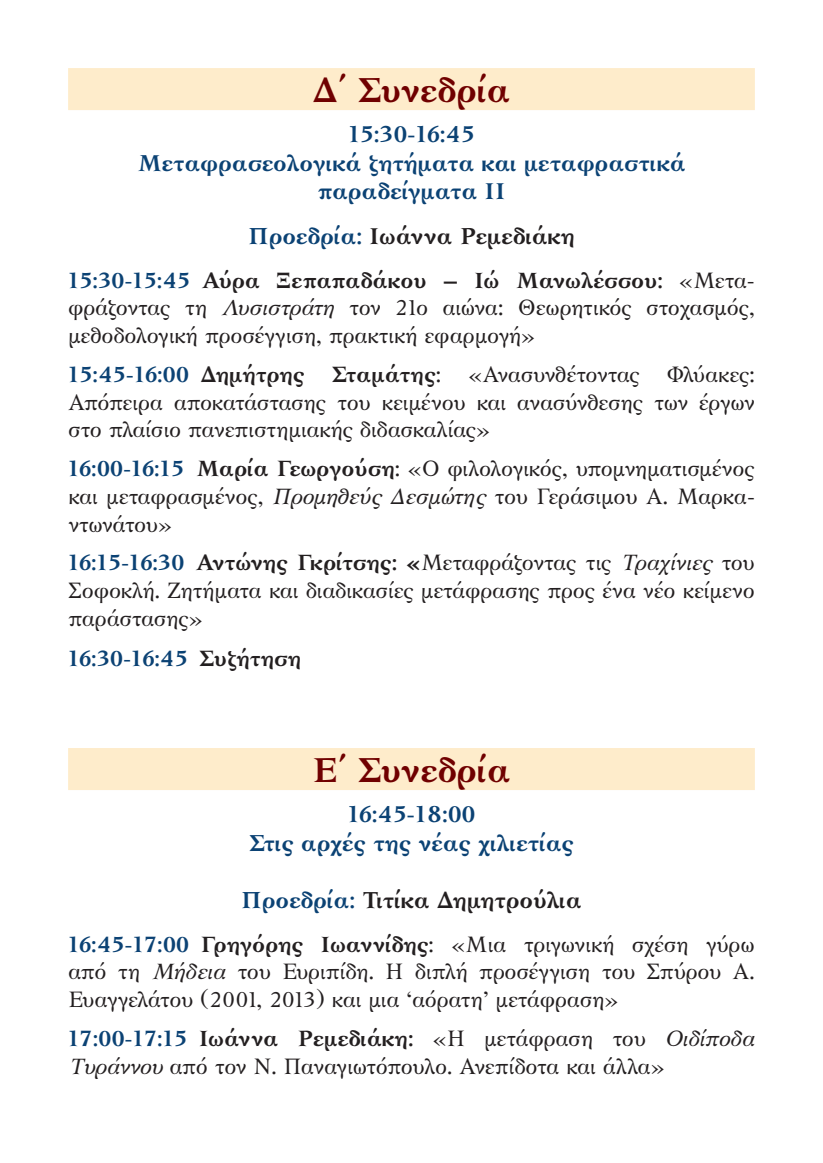
<style>
.page{position:relative;width:823px;height:1163px;background:#fff}
.page>*{position:absolute;margin:0;border:0;box-sizing:border-box;transform-origin:0 0}
.t1{font:700 36px "Katsoulidis";letter-spacing:-.01em;color:#700000}
.t2{font:700 24px/28.8px "Katsoulidis";letter-spacing:-.01em;color:#0b4274;text-align:center}
.t3{font:700 24px "Katsoulidis";letter-spacing:-.01em;color:#231f20}
.t4{font:23px/27.6px "Katsoulidis";letter-spacing:-.02em;color:#231f20;text-align:justify}
.t5{font:700 23px "Katsoulidis";letter-spacing:-.005em;color:#0b4274}
.s1{color:#0b4274}
.s2{font-weight:700;color:#0b4274}
.s3{font-weight:700}
.s4{font-style:italic}
.s5{color:#231f20}
</style>
<div class="page">
<div style="left:68px;top:68px;width:686px;height:42px;background:#feeccb"></div>
<div style="left:68px;top:748px;width:686px;height:42px;background:#feeccb"></div>
<h1 class="t1" style="left:312px;top:63px;width:199px">Δ΄ Συνεδρία</h1>
<p class="t2" style="left:137px;top:119px;width:549px">15:30-16:45<br>Μεταφρασεολογικά ζητήματα και μεταφραστικά παραδείγματα ΙΙ</p>
<p class="t3" style="left:248px;top:219px;width:328px"><span class="s1">Προεδρία:</span> Ιωάννα Ρεμεδιάκη</p>
<p class="t4" style="left:68px;top:266px;width:687px"><span class="s2">15:30-15:45</span> <span class="s3">Αύρα Ξεπαπαδάκου – Ιώ Μανωλέσσου:</span> «Μετα&shy;φράζοντας τη <span class="s4">Λυσιστράτη</span> τον 21ο αιώνα: Θεωρητικός στοχασμός, μεθοδολογική προσέγγιση, πρακτική εφαρμογή»</p>
<p class="t4" style="left:68px;top:361px;width:687px"><span class="s2">15:45-16:00</span> <span class="s3">Δημήτρης Σταμάτης</span>: «Ανασυνθέτοντας Φλύακες:<br>Απόπειρα αποκατάστασης του κειμένου και ανασύνθεσης των έργων στο πλαίσιο πανεπιστημιακής διδασκαλίας»</p>
<p class="t4" style="left:68px;top:455px;width:688px"><span class="s2">16:00-16:15</span> <span class="s3">Μαρία Γεωργούση</span>: «Ο φιλολογικός, υπομνηματισμένος και μεταφρασμένος, <span class="s4">Προμηθεύς Δεσμώτης</span> του Γεράσιμου Α. Μαρκα&shy;ντωνάτου»</p>
<p class="t4" style="left:68px;top:549px;width:687px"><span class="s2">16:15-16:30</span> <span class="s3">Αντώνης Γκρίτσης: «</span>Μεταφράζοντας τις <span class="s4">Τραχίνιες</span> του Σοφοκλή. Ζητήματα και διαδικασίες μετάφρασης προς ένα νέο κείμενο παράστασης»</p>
<p class="t5" style="left:68px;top:641px;width:234px">16:30-16:45 <span class="s5">Συζήτηση</span></p>
<h1 class="t1" style="left:312px;top:743px;width:200px">Ε΄ Συνεδρία</h1>
<p class="t2" style="left:249px;top:798px;width:326px">16:45-18:00<br>Στις αρχές της νέας χιλιετίας</p>
<p class="t3" style="left:241px;top:882px;width:342px"><span class="s1">Προεδρία:</span> Τιτίκα Δημητρούλια</p>
<p class="t4" style="left:68px;top:930px;width:687px"><span class="s2">16:45-17:00</span> <span class="s3">Γρηγόρης Ιωαννίδης</span>: «Μια τριγωνική σχέση γύρω από τη <span class="s4">Μήδεια</span> του Ευριπίδη. Η διπλή προσέγγιση του Σπύρου Α.<br>Ευαγγελάτου (2001, 2013) και μια ‘αόρατη’ μετάφραση»</p>
<p class="t4" style="left:68px;top:1024px;width:687px"><span class="s2">17:00-17:15</span> <span class="s3">Ιωάννα Ρεμεδιάκη:</span> «Η μετάφραση του <span class="s4">Οιδίποδα<br>Τυράννου</span> από τον Ν. Παναγιωτόπουλο. Ανεπίδοτα και άλλα»</p>
</div>
